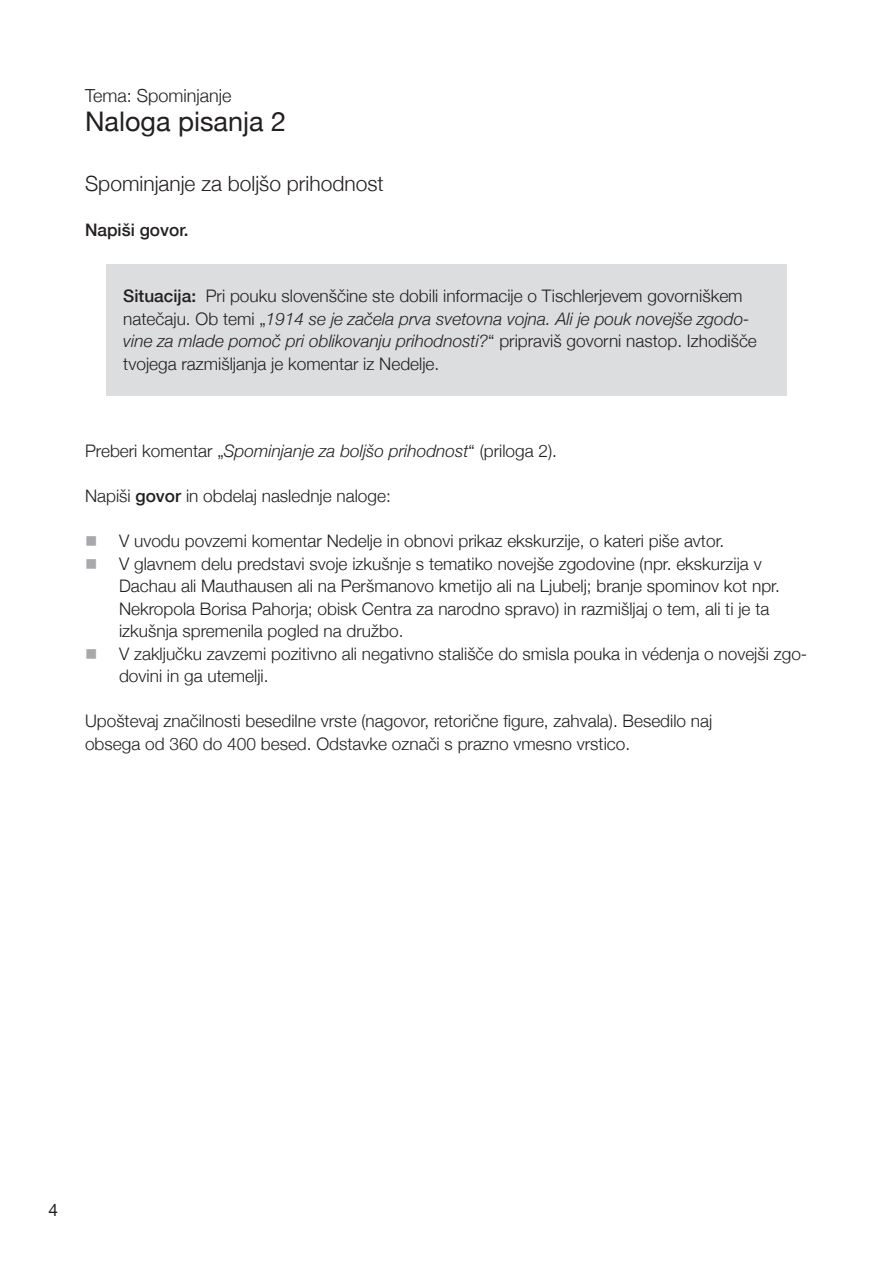
<style>
.page{position:relative;width:893px;height:1263px;background:#fff}
.page>*{position:absolute;margin:0;border:0;box-sizing:border-box;transform-origin:0 0}
.t1{font:27px "Helvetica Neue";color:#231f20}
.t2{font:300 21px "Helvetica Neue";color:#231f20}
.t3{font:300 18px "Helvetica Neue";color:#231f20}
.t4{font:300 17.25px/22.5px "Helvetica Neue";color:#231f20}
.t5{font:italic 300 17.25px "Helvetica Neue";color:#231f20}
.t6{font:500 17.25px "Helvetica Neue";color:#231f20}
.t7{font:17.25px "Helvetica Neue";color:#231f20}
.s1{font-weight:500}
.s2{font-style:italic}
.s3{font-style:normal}
.s4{color:#a8a9ad}
</style>
<div class="page">
<div style="left:106px;top:264px;width:681px;height:132px;background:#dcdddf"></div>
<p class="t3" style="left:85px;top:82px;width:148px">Tema: Spominjanje</p>
<h1 class="t1" style="left:85px;top:102px;width:203px">Naloga pisanja 2</h1>
<p class="t2" style="left:85px;top:167px;width:300px">Spominjanje za boljšo prihodnost</p>
<p class="t6" style="left:85px;top:216px;width:105px">Napiši govor.</p>
<p class="t4" style="left:123px;top:284px;width:635px"><span class="s1">Situacija:</span> Pri pouku slovenščine ste dobili informacije o Tischlerjevem govorniškem natečaju. Ob temi „<span class="s2">1914 se je začela prva svetovna vojna. Ali je pouk novejše zgodo&shy;vine za mlade pomoč pri oblikovanju prihodnosti?</span>“ pripraviš govorni nastop. Izhodišče tvojega razmišljanja je komentar iz Nedelje.</p>
<p class="t5" style="left:85px;top:438px;width:473px"><span class="s3">Preberi komentar „</span>Spominjanje za boljšo prihodnost<span class="s3">“ (priloga 2).</span></p>
<p class="t4" style="left:85px;top:484px;width:307px">Napiši <span class="s1">govor</span> in obdelaj naslednje naloge:</p>
<p class="t4" style="left:85px;top:529px;width:641px"><span class="s4">■</span> V uvodu povzemi komentar Nedelje in obnovi prikaz ekskurzije, o kateri piše avtor.</p>
<p class="t4" style="left:119px;top:551px;width:662px;text-indent:-34px"><span class="s4">■</span> V glavnem delu predstavi svoje izkušnje s tematiko novejše zgodovine (npr. ekskurzija v Dachau ali Mauthausen ali na Peršmanovo kmetijo ali na Ljubelj; branje spominov kot npr.<br>Nekropola Borisa Pahorja; obisk Centra za narodno spravo) in razmišljaj o tem, ali ti je ta izkušnja spremenila pogled na družbo.</p>
<p class="t4" style="left:119px;top:641px;width:690px;text-indent:-34px"><span class="s4">■</span> V zaključku zavzemi pozitivno ali negativno stališče do smisla pouka in védenja o novejši zgo&shy;dovini in ga utemelji.</p>
<p class="t4" style="left:85px;top:709px;width:629px">Upoštevaj značilnosti besedilne vrste (nagovor, retorične figure, zahvala). Besedilo naj obsega od 360 do 400 besed. Odstavke označi s prazno vmesno vrstico.</p>
<p class="t7" style="left:48px;top:1197px;width:11px">4</p>
</div>
